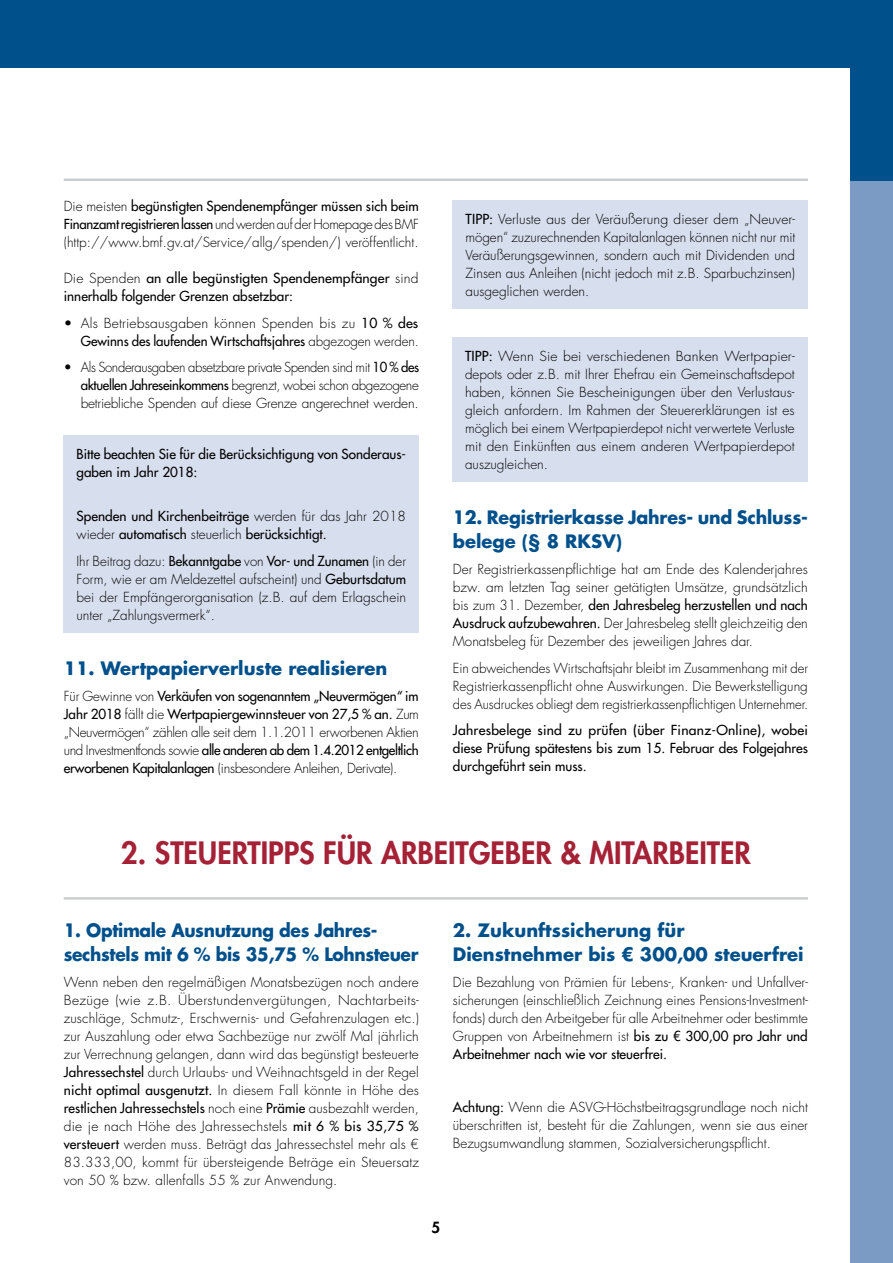
<style>
.page{position:relative;width:893px;height:1263px;background:#fff}
.page>*{position:absolute;margin:0;border:0;box-sizing:border-box;transform-origin:0 0}
.t1{font:800 30px "Futura Std";color:#a52135}
.t2{font:700 18px/24px "Futura Std";color:#00508c}
.t3{font:700 18px/24px "Futura Std";letter-spacing:-.02em;color:#00508c;scale:.95 1}
.t4{font:800 15px "Futura Std";color:#000}
.t5{font:300 13.5px/18px "Futura Std";color:#000;text-align:justify}
.t6{font:500 13.5px/18px "Futura Std";color:#000}
.s1{font-weight:500}
.s2{font-weight:300}
</style>
<div class="page">
<div style="left:850px;top:0;width:43px;height:1263px;background:#7b9bc4"></div>
<div style="left:0;top:0;width:893px;height:68px;background:#00508c"></div>
<div style="left:850px;top:0;width:43px;height:181px;background:#00508c"></div>
<hr style="left:64px;top:179px;width:744px;height:2px;background:#c7cdd0">
<hr style="left:64px;top:897px;width:744px;height:3px;background:#c7cdd0">
<div style="left:64px;top:435px;width:355px;height:197px;background:#d7deed"></div>
<div style="left:453px;top:200px;width:355px;height:108px;background:#d7deed"></div>
<div style="left:452px;top:337px;width:355px;height:145px;background:#d7deed"></div>
<p class="t5" style="left:64px;top:197px;width:357px">Die meisten <span class="s1">begünstigten Spendenempfänger müssen sich beim Finanzamt registrieren lassen</span> und werden auf der Homepage des BMF (http://www.bmf.gv.at/Service/allg/spenden/) veröffentlicht.</p>
<p class="t6" style="left:64px;top:269px;width:356px"><span class="s2">Die Spenden</span> an alle begünstigten Spendenempfänger <span class="s2">sind </span>innerhalb folgender Grenzen absetzbar:</p>
<p class="t5" style="left:64px;top:314px;width:357px;text-align:right">• Als Betriebsausgaben können Spenden bis zu <span class="s1">10 % des<br>Gewinns des laufenden Wirtschaftsjahres</span> abgezogen werden.</p>
<p class="t5" style="left:81px;top:358px;width:340px;text-indent:-17px">• Als Sonderausgaben absetzbare private Spenden sind mit <span class="s1">10 % des aktuellen Jahreseinkommens</span> begrenzt, wobei schon abgezogene betriebliche Spenden auf diese Grenze angerechnet werden.</p>
<p class="t6" style="left:77px;top:445px;width:331px">Bitte beachten Sie für die Berücksichtigung von Sonderaus&shy;gaben im Jahr 2018:</p>
<p class="t6" style="left:77px;top:507px;width:331px">Spenden und Kirchenbeiträge <span class="s2">werden für das Jahr 2018 wieder</span> automatisch <span class="s2">steuerlich</span> berücksichtigt.</p>
<p class="t5" style="left:77px;top:552px;width:331px">Ihr Beitrag dazu: <span class="s1">Bekanntgabe</span> von <span class="s1">Vor- und Zunamen</span> (in der Form, wie er am Meldezettel aufscheint) und <span class="s1">Geburtsdatum </span>bei der Empfängerorganisation (z.B. auf dem Erlagschein unter „Zahlungsvermerk“.</p>
<h2 class="t2" style="left:64px;top:656px;width:325px">11. Wertpapierverluste realisieren</h2>
<p class="t6" style="left:64px;top:687px;width:357px;text-align:justify"><span class="s2">Für Gewinne von</span> Verkäufen von sogenanntem „Neuvermögen“ im Jahr 2018 <span class="s2">fällt die</span> Wertpapiergewinnsteuer von 27,5 % an. <span class="s2">Zum „Neuvermögen“ zählen alle seit dem 1.1.2011 erworbenen Aktien und Investmentfonds sowie</span> alle anderen ab dem 1.4.2012 entgeltlich erworbenen Kapitalanlagen <span class="s2">(insbesondere Anleihen, Derivate).</span></p>
<p class="t5" style="left:466px;top:210px;width:331px"><span class="s1">TIPP:</span> Verluste aus der Veräußerung dieser dem „Neuver&shy;mögen“ zuzurechnenden Kapitalanlagen können nicht nur mit Veräußerungsgewinnen, sondern auch mit Dividenden und Zinsen aus Anleihen (nicht jedoch mit z.B. Sparbuchzinsen) ausgeglichen werden.</p>
<p class="t5" style="left:465px;top:348px;width:331px"><span class="s1">TIPP:</span> Wenn Sie bei verschiedenen Banken Wertpapier&shy;depots oder z.B. mit Ihrer Ehefrau ein Gemeinschaftsdepot haben, können Sie Bescheinigungen über den Verlustaus&shy;gleich anfordern. Im Rahmen der Steuererklärungen ist es möglich bei einem Wertpapierdepot nicht verwertete Verluste mit den Einkünften aus einem anderen Wertpapierdepot auszugleichen.</p>
<h2 class="t2" style="left:453px;top:505px;width:357px">12. Registrierkasse Jahres- und Schluss&shy;belege (§ 8 RKSV)</h2>
<p class="t5" style="left:453px;top:561px;width:357px">Der Registrierkassenpflichtige hat am Ende des Kalenderjahres bzw. am letzten Tag seiner getätigten Umsätze, grundsätzlich bis zum 31. Dezember, <span class="s1">den Jahresbeleg herzustellen und nach Ausdruck aufzubewahren.</span> Der Jahresbeleg stellt gleichzeitig den Monatsbeleg für Dezember des jeweiligen Jahres dar.</p>
<p class="t5" style="left:453px;top:659px;width:357px">Ein abweichendes Wirtschaftsjahr bleibt im Zusammenhang mit der Registrierkassenpflicht ohne Auswirkungen. Die Bewerkstelligung des Ausdruckes obliegt dem registrierkassenpflichtigen Unternehmer.</p>
<p class="t6" style="left:453px;top:721px;width:357px;text-align:justify">Jahresbelege sind zu prüfen (über Finanz-Online), wobei diese Prüfung spätestens bis zum 15. Februar des Folgejahres durchgeführt sein muss.</p>
<h1 class="t1" style="left:121px;top:834px;width:631px">2. STEUERTIPPS FÜR ARBEITGEBER &amp; MITARBEITER</h1>
<h2 class="t3" style="left:64px;top:918px;width:375px">1. Optimale Ausnutzung des Jahres&shy;sechstels mit 6 % bis 35,75 % Lohnsteuer</h2>
<p class="t5" style="left:64px;top:974px;width:357px">Wenn neben den regelmäßigen Monatsbezügen noch andere Bezüge (wie z.B. Überstundenvergütungen, Nachtarbeits&shy;zuschläge, Schmutz-, Erschwernis- und Gefahrenzulagen etc.) zur Auszahlung oder etwa Sachbezüge nur zwölf Mal jährlich zur Verrechnung gelangen, dann wird das begünstigt besteuerte <span class="s1">Jahressechstel</span> durch Urlaubs- und Weihnachtsgeld in der Regel <span class="s1">nicht optimal ausgenutzt.</span> In diesem Fall könnte in Höhe des <span class="s1">restlichen Jahressechstels</span> noch eine <span class="s1">Prämie</span> ausbezahlt werden, die je nach Höhe des Jahressechstels <span class="s1">mit 6 % bis 35,75 % versteuert</span> werden muss. Beträgt das Jahressechstel mehr als € 83.333,00, kommt für übersteigende Beträge ein Steuersatz von 50 % bzw. allenfalls 55 % zur Anwendung.</p>
<p class="t4" style="left:431px;top:1218px;width:10px">5</p>
<h2 class="t2" style="left:453px;top:918px;width:352px">2. Zukunftssicherung für<br>Dienstnehmer bis € 300,00 steuerfrei</h2>
<p class="t5" style="left:453px;top:974px;width:357px">Die Bezahlung von Prämien für Lebens-, Kranken- und Unfallver&shy;sicherungen (einschließlich Zeichnung eines Pensions-Investment&shy;fonds) durch den Arbeitgeber für alle Arbeitnehmer oder bestimmte Gruppen von Arbeitnehmern ist <span class="s1">bis zu € 300,00 pro Jahr und Arbeitnehmer nach wie vor steuerfrei.</span></p>
<p class="t5" style="left:453px;top:1099px;width:357px"><span class="s1">Achtung:</span> Wenn die ASVG-Höchstbeitragsgrundlage noch nicht überschritten ist, besteht für die Zahlungen, wenn sie aus einer Bezugsumwandlung stammen, Sozialversicherungspflicht.</p>
</div>
